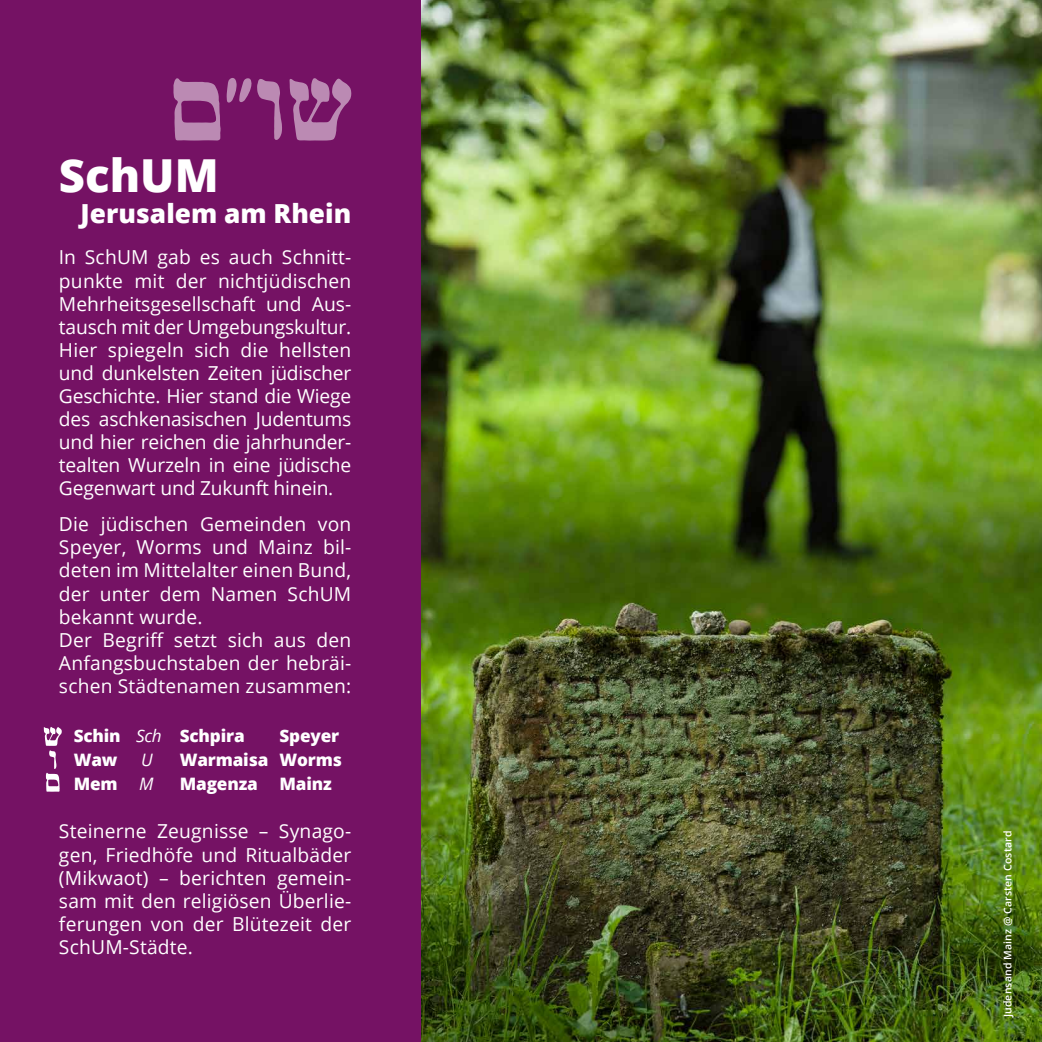
<style>
.page{position:relative;width:1042px;height:1042px;background:#fff}
.page>*{position:absolute;margin:0;border:0;box-sizing:border-box;transform-origin:0 0}
.t1{font:800 45.5px "Open Sans";color:#fff}
.t2{font:800 26.25px "Open Sans";color:#fff}
.t3{font:19.25px/23.1px "Open Sans";letter-spacing:.01em;color:#fff;text-align:justify}
.t4{font:800 17.15px "Open Sans";letter-spacing:-.01em;color:#fff}
.t5{font:italic 17.15px "Open Sans";color:#fff}
.t6{font:600 10.5px "Open Sans";letter-spacing:.01em;color:#fff}
.s1{font-weight:400;font-style:italic}
</style>
<div class="page">
<img style="left:420px;top:0;width:622px;height:1042px">
<div style="left:0;top:0;width:420px;height:1042px;background:#751264"></div>
<svg style="left:289px;top:78px;width:62px;height:63px"></svg>
<svg style="left:173px;top:78px;width:48px;height:63px"></svg>
<svg style="left:257px;top:79px;width:25px;height:61px"></svg>
<svg style="left:227px;top:78px;width:24px;height:25px"></svg>
<svg style="left:44px;top:727px;width:18px;height:65px"></svg>
<h1 class="t1" style="left:59px;top:140px;width:161px">SchUM</h1>
<h2 class="t2" style="left:81px;top:194px;width:272px">Jerusalem am Rhein</h2>
<p class="t3" style="left:59px;top:245px;width:294px">In SchUM gab es auch Schnitt&shy;punkte mit der nichtjüdischen Mehrheitsgesellschaft und Aus&shy;tausch mit der Umgebungskultur.<br>Hier spiegeln sich die hellsten und dunkelsten Zeiten jüdischer Geschichte. Hier stand die Wiege des aschkenasischen Judentums und hier reichen die jahrhunder&shy;tealten Wurzeln in eine jüdische Gegenwart und Zukunft hinein.</p>
<p class="t3" style="left:59px;top:512px;width:294px;text-align:left">Die jüdischen Gemeinden von<br>Speyer, Worms und Mainz bil&shy;deten im Mittelalter einen Bund, der unter dem Namen SchUM bekannt wurde.<br>Der Begriff setzt sich aus den<br>Anfangsbuchstaben der hebräi&shy;schen Städtenamen zusammen:</p>
<p class="t4" style="left:74px;top:723px;width:172px">Schin <span class="s1">Sch</span> Schpira</p>
<p class="t4" style="left:279px;top:723px;width:61px">Speyer</p>
<p class="t4" style="left:74px;top:747px;width:45px">Waw</p>
<p class="t5" style="left:141px;top:748px;width:13px">U</p>
<p class="t4" style="left:180px;top:747px;width:164px">Warmaisa Worms</p>
<p class="t4" style="left:74px;top:771px;width:45px">Mem</p>
<p class="t5" style="left:139px;top:772px;width:16px">M</p>
<p class="t4" style="left:180px;top:771px;width:80px">Magenza</p>
<p class="t4" style="left:279px;top:771px;width:54px">Mainz</p>
<p class="t3" style="left:59px;top:819px;width:294px">Steinerne Zeugnisse – Synago&shy;gen, Friedhöfe und Ritualbäder (Mikwaot) – berichten gemein&shy;sam mit den religiösen Überlie&shy;ferungen von der Blütezeit der SchUM-Städte.</p>
<p class="t6" style="left:1000px;top:1017px;width:188px;rotate:-90deg">Judensand Mainz @ Carsten Costard</p>
</div>
